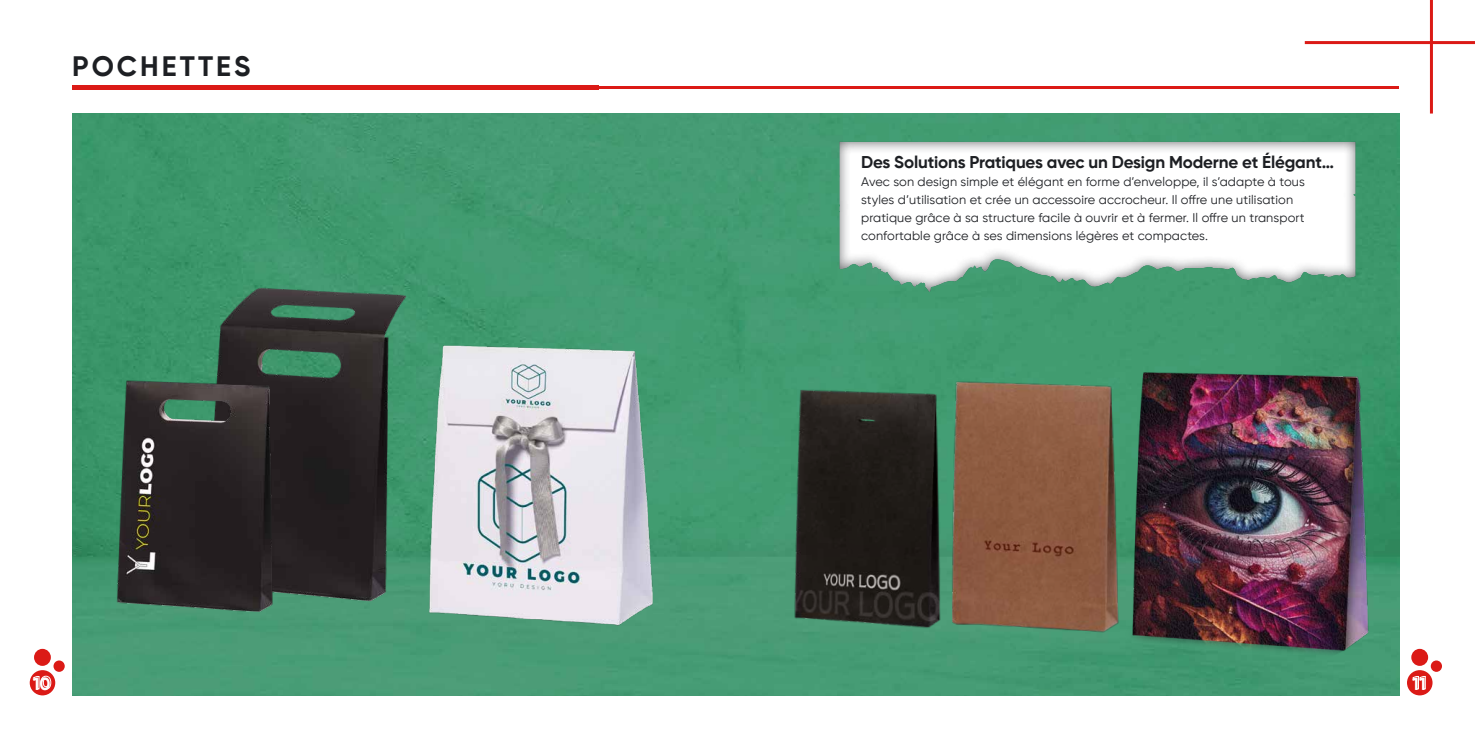
<style>
.page{position:relative;width:1475px;height:738px;background:#fff}
.page>*{position:absolute;margin:0;border:0;box-sizing:border-box;transform-origin:0 0}
.t1{font:700 28px "Gilroy";letter-spacing:.11em;color:#1d1f23}
.t2{font:700 17.6px "Gilroy";color:#fff}
.t3{font:700 17px "Gilroy";letter-spacing:-.01em;color:#1d1f23}
.t4{font:12.5px/18px "Gilroy";letter-spacing:.01em;color:#1d1f23}
</style>
<div class="page">
<hr style="left:1304px;top:41px;width:170px;height:3px;background:#db1a16">
<hr style="left:1429px;top:0;width:3px;height:113px;background:#db1a16">
<div style="left:1406px;top:669px;width:26px;height:25px;background:#db1a16;border-radius:50%"></div>
<div style="left:1410px;top:648px;width:17px;height:17px;background:#db1a16;border-radius:50%"></div>
<div style="left:1430px;top:660px;width:11px;height:11px;background:#db1a16;border-radius:50%"></div>
<div style="left:30px;top:669px;width:25px;height:25px;background:#db1a16;border-radius:50%"></div>
<div style="left:34px;top:648px;width:17px;height:17px;background:#db1a16;border-radius:50%"></div>
<div style="left:53px;top:660px;width:12px;height:11px;background:#db1a16;border-radius:50%"></div>
<img style="left:72px;top:113px;width:1327px;height:581px">
<img style="left:410px;top:331px;width:254px;height:298px">
<img style="left:199px;top:284px;width:211px;height:321px">
<img style="left:115px;top:377px;width:161px;height:239px">
<img style="left:947px;top:378px;width:174px;height:259px">
<hr style="left:72px;top:86px;width:1326px;height:2px;background:#db1a16">
<hr style="left:72px;top:85px;width:526px;height:4px;background:#db1a16">
<div style="left:837px;top:141px;width:518px;height:152px;background:#1d1f23;opacity:.75"></div>
<img style="left:1124px;top:367px;width:254px;height:291px">
<img style="left:786px;top:379px;width:166px;height:256px">
<h1 class="t1" style="left:72px;top:49px;width:180px">POCHETTES</h1>
<h3 class="t3" style="left:861px;top:151px;width:474px">Des Solutions Pratiques avec un Design Moderne et Élégant…</h3>
<p class="t4" style="left:861px;top:172px;width:445px">Avec son design simple et élégant en forme d’enveloppe, il s’adapte à tous styles d’utilisation et crée un accessoire accrocheur. Il offre une utilisation pratique grâce à sa structure facile à ouvrir et à fermer. Il offre un transport confortable grâce à ses dimensions légères et compactes.</p>
<h2 class="t2" style="left:33px;top:672px;width:19px">10</h2>
<h2 class="t2" style="left:1411px;top:672px;width:15px">11</h2>
</div>
